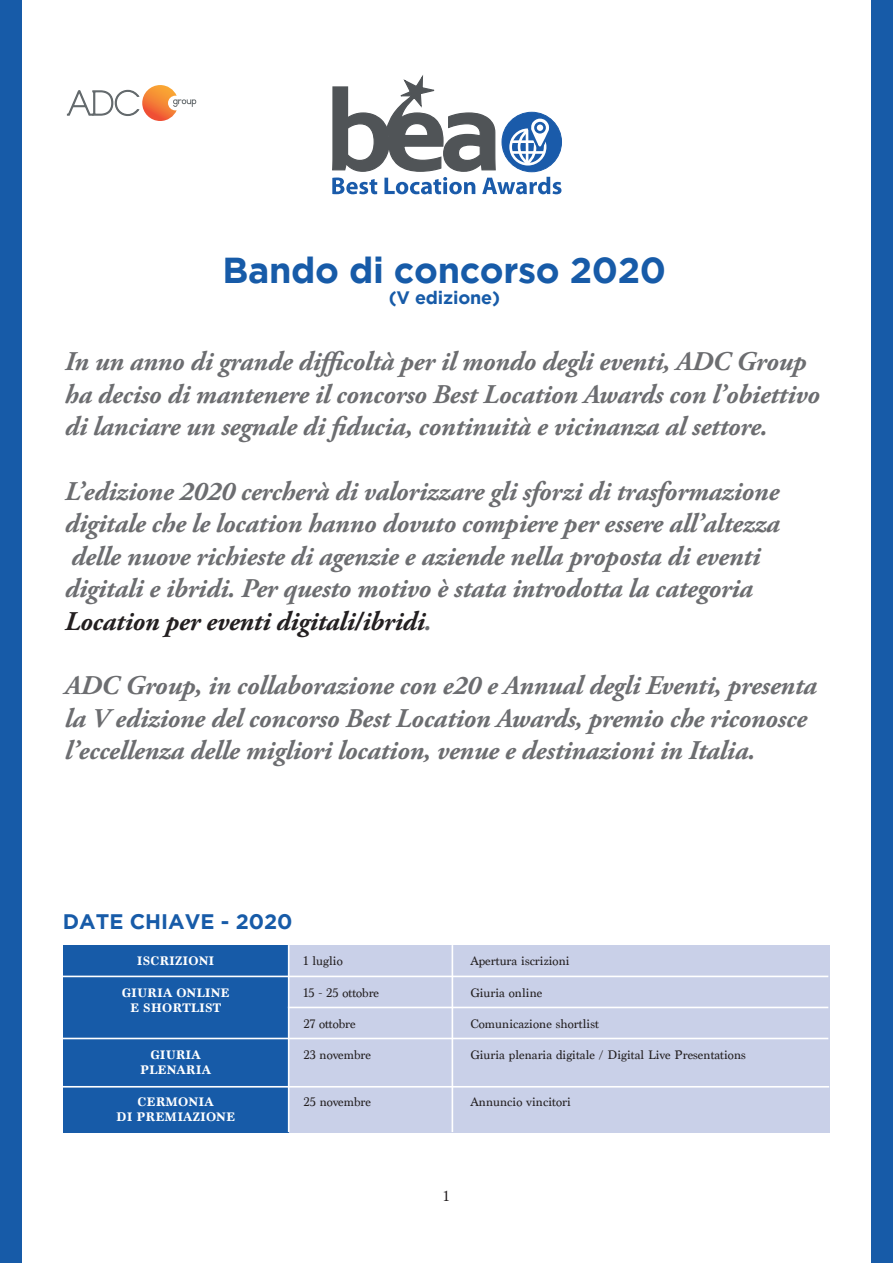
<style>
.page{position:relative;width:893px;height:1263px;background:#fff}
.page>*{position:absolute;margin:0;border:0;box-sizing:border-box;transform-origin:0 0}
.t1{font:700 36px "Gotham";letter-spacing:-.01em;color:#175ba8}
.t2{font:italic 700 27px/32.4px "Adobe Garamond Pro";letter-spacing:-.01em;color:#6c6d70}
.t3{font:italic 700 27px "Adobe Garamond Pro";letter-spacing:-.01em;color:#231f20}
.t4{font:700 21px "Gotham";color:#175ba8}
.t5{font:700 18px "Gotham";letter-spacing:-.01em;color:#175ba8}
.t6{font:15px "Marion";color:#231f20}
.t7{font:12.9px "Marion";color:#231f20}
.t8{font:700 12.9px "Marion";letter-spacing:.01em;color:#fff}
.s1{color:#6c6d70}
</style>
<div class="page">
<div style="left:0;top:0;width:21px;height:1263px;background:#175ba8"></div>
<svg style="left:332px;top:75px;width:229px;height:119px"></svg>
<div style="left:872px;top:0;width:21px;height:1263px;background:#175ba8"></div>
<svg style="left:66px;top:85px;width:130px;height:36px"></svg>
<div style="left:196px;top:945px;width:633px;height:187px;background:#c9d0e8"></div>
<div style="left:63px;top:945px;width:225px;height:187px;background:#175ba8"></div>
<hr style="left:452px;top:945px;width:1px;height:187px;background:#fff">
<hr style="left:63px;top:975px;width:765px;height:2px;background:#fff">
<hr style="left:288px;top:1007px;width:540px;height:1px;background:#fff">
<hr style="left:63px;top:1038px;width:765px;height:1px;background:#fff">
<hr style="left:62px;top:1086px;width:767px;height:1px;background:#fff">
<hr style="left:288px;top:945px;width:1px;height:187px;background:#fff">
<p class="t1" style="left:222px;top:249px;width:445px">Bando di concorso 2020</p>
<p class="t5" style="left:389px;top:287px;width:113px">(V edizione)</p>
<p class="t2" style="left:65px;top:346px;width:756px">In un anno di grande difficoltà per il mondo degli eventi, ADC Group ha deciso di mantenere il concorso Best Location Awards con l’obiettivo di lanciare un segnale di fiducia, continuità e vicinanza al settore.</p>
<p class="t2" style="left:65px;top:476px;width:716px">L’edizione 2020 cercherà di valorizzare gli sforzi di trasformazione</p>
<p class="t2" style="left:65px;top:508px;width:716px">digitale che le location hanno dovuto compiere per essere all’altezza</p>
<p class="t2" style="left:71px;top:541px;width:690px">delle nuove richieste di agenzie e aziende nella proposta di eventi</p>
<p class="t2" style="left:65px;top:573px;width:690px">digitali e ibridi. Per questo motivo è stata introdotta la categoria</p>
<p class="t3" style="left:65px;top:605px;width:368px">Location per eventi digitali/ibridi<span class="s1">.</span></p>
<p class="t2" style="left:65px;top:670px;width:753px">ADC Group, in collaborazione con e20 e Annual degli Eventi, presenta la V edizione del concorso Best Location Awards, premio che riconosce l’eccellenza delle migliori location, venue e destinazioni in Italia.</p>
<p class="t4" style="left:63px;top:910px;width:231px">DATE CHIAVE - 2020</p>
<p class="t8" style="left:137px;top:953px;width:79px">ISCRIZIONI</p>
<p class="t8" style="left:122px;top:984px;width:109px">GIURIA ONLINE</p>
<p class="t8" style="left:130px;top:1000px;width:92px">E SHORTLIST</p>
<p class="t8" style="left:150px;top:1047px;width:52px">GIURIA</p>
<p class="t8" style="left:140px;top:1062px;width:72px">PLENARIA</p>
<p class="t8" style="left:138px;top:1093px;width:78px">CERMONIA</p>
<p class="t8" style="left:116px;top:1109px;width:120px">DI PREMIAZIONE</p>
<p class="t7" style="left:303px;top:953px;width:41px">1 luglio</p>
<p class="t7" style="left:303px;top:985px;width:77px">15 - 25 ottobre</p>
<p class="t7" style="left:303px;top:1016px;width:54px">27 ottobre</p>
<p class="t7" style="left:303px;top:1047px;width:69px">23 novembre</p>
<p class="t7" style="left:303px;top:1093px;width:69px">25 novembre</p>
<p class="t7" style="left:470px;top:953px;width:101px">Apertura iscrizioni</p>
<p class="t7" style="left:470px;top:985px;width:74px">Giuria online</p>
<p class="t7" style="left:470px;top:1016px;width:130px">Comunicazione shortlist</p>
<p class="t7" style="left:470px;top:1047px;width:277px">Giuria plenaria digitale / Digital Live Presentations</p>
<p class="t7" style="left:470px;top:1093px;width:102px">Annuncio vincitori</p>
<p class="t6" style="left:444px;top:1187px;width:7px">1</p>
</div>
